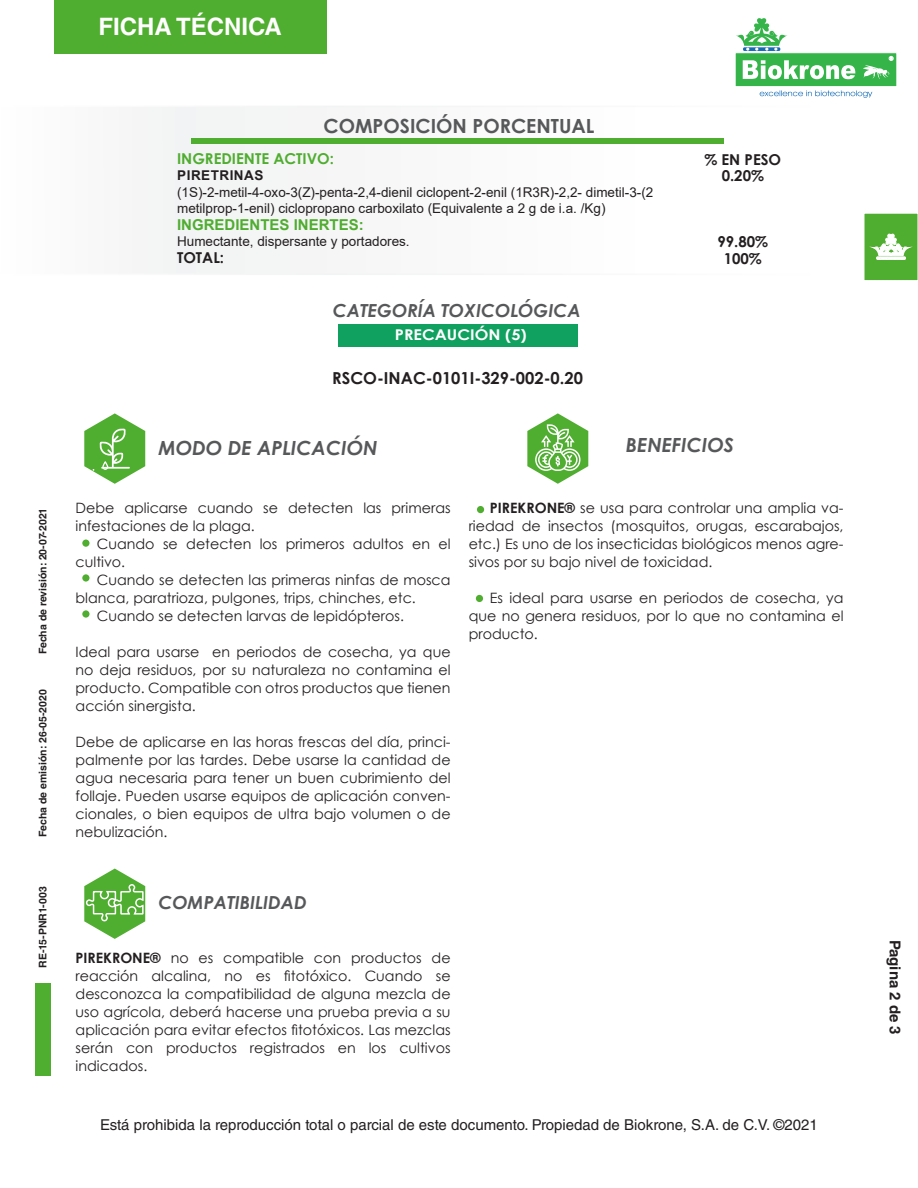
<style>
.page{position:relative;width:918px;height:1188px;background:#fff}
.page>*{position:absolute;margin:0;border:0;box-sizing:border-box;transform-origin:0 0}
.t1{font:700 24px "Helvetica LT Std";color:#fff}
.t2{font:italic 700 19.5px "Century Gothic";color:#57585a}
.t3{font:700 19.5px "Century Gothic";color:#57585a}
.t4{font:italic 700 18px "Century Gothic";color:#57585a}
.t5{font:700 16.5px "Century Gothic";color:#231f20}
.t6{font:15px "Helvetica LT Std";color:#231f20}
.t7{font:700 15px "Century Gothic";color:#231f20}
.t8{font:700 15px "Arial";color:#4fad2f}
.t9{font:700 15px "Century Gothic";color:#4fad2f}
.t10{font:700 15px "Helvetica LT Std";color:#231f20}
.t11{font:700 14.85px "Century Gothic";color:#fff;scale:1.1 1}
.t12{font:14.25px/18px "Century Gothic";color:#231f20;text-align:justify}
.t13{font:13.5px/16.5px "Arial";color:#231f20}
.t14{font:700 13.5px "Arial";letter-spacing:.035em;color:#231f20}
.t15{font:700 10.5px "Helvetica LT Std";color:#231f20}
.s1{font-weight:700}
</style>
<div class="page">
<div style="left:864px;top:213px;width:54px;height:68px;background:#4fad2f;border:1px solid #fff"></div>
<div style="left:876px;top:257px;width:30px;height:3px;border:1px solid #fff"></div>
<svg style="left:869px;top:234px;width:44px;height:25px"></svg>
<div style="left:35px;top:983px;width:16px;height:93px;background:#4fad2f"></div>
<div style="left:54px;top:0;width:272px;height:54px;background:#4fad2f"></div>
<svg style="left:760px;top:90px;width:112px;height:8px"></svg>
<div style="left:735px;top:53px;width:162px;height:34px;background:#35b44a;border:1px solid #fff"></div>
<svg style="left:743px;top:60px;width:112px;height:19px"></svg>
<svg style="left:863px;top:56px;width:30px;height:23px"></svg>
<svg style="left:743px;top:47px;width:37px;height:4px"></svg>
<svg style="left:736px;top:18px;width:51px;height:32px"></svg>
<div style="left:338px;top:324px;width:240px;height:23px;background:#10a05f"></div>
<div style="left:0;top:106px;width:823px;height:168px;background:#fafafa"></div>
<div style="left:192px;top:138px;width:532px;height:6px;background:#4fad2f"></div>
<svg style="left:84px;top:413px;width:61px;height:71px"></svg>
<svg style="left:84px;top:868px;width:61px;height:71px"></svg>
<div style="left:82px;top:540px;width:8px;height:7px;background:#4fad2f;border-radius:50%"></div>
<div style="left:82px;top:574px;width:8px;height:8px;background:#4fad2f;border-radius:50%"></div>
<div style="left:82px;top:610px;width:8px;height:8px;background:#4fad2f;border-radius:50%"></div>
<svg style="left:527px;top:413px;width:61px;height:71px"></svg>
<div style="left:477px;top:506px;width:7px;height:7px;background:#4fad2f;border-radius:50%"></div>
<div style="left:476px;top:595px;width:7px;height:7px;background:#4fad2f;border-radius:50%"></div>
<h1 class="t1" style="left:98px;top:12px;width:185px">FICHA TÉCNICA</h1>
<p class="t3" style="left:323px;top:111px;width:273px">COMPOSICIÓN PORCENTUAL</p>
<p class="t9" style="left:177px;top:147px;width:158px">INGREDIENTE ACTIVO:</p>
<p class="t14" style="left:177px;top:166px;width:88px">PIRETRINAS</p>
<p class="t13" style="left:177px;top:184px;width:478px">(1S)-2-metil-4-oxo-3(Z)-penta-2,4-dienil ciclopent-2-enil (1R3R)-2,2- dimetil-3-(2 metilprop-1-enil) ciclopropano carboxilato (Equivalente a 2 g de i.a. /Kg)</p>
<p class="t8" style="left:177px;top:214px;width:188px">INGREDIENTES INERTES:</p>
<p class="t13" style="left:177px;top:233px;width:234px">Humectante, dispersante y portadores.</p>
<p class="t7" style="left:177px;top:246px;width:49px">TOTAL:</p>
<p class="t4" style="left:333px;top:297px;width:250px">CATEGORÍA TOXICOLÓGICA</p>
<p class="t11" style="left:395px;top:323px;width:121px">PRECAUCIÓN (5)</p>
<p class="t5" style="left:332px;top:365px;width:252px">RSCO-INAC-0101I-329-002-0.20</p>
<p class="t7" style="left:704px;top:148px;width:78px">% EN PESO</p>
<p class="t7" style="left:722px;top:165px;width:44px">0.20%</p>
<p class="t7" style="left:717px;top:231px;width:52px">99.80%</p>
<p class="t7" style="left:724px;top:247px;width:40px">100%</p>
<p class="t2" style="left:158px;top:433px;width:221px">MODO DE APLICACIÓN</p>
<p class="t15" style="left:37px;top:654px;width:148px;rotate:-90deg">Fecha de revisión: 20-07-2021</p>
<p class="t12" style="left:76px;top:498px;width:377px">Debe aplicarse cuando se detecten las primeras infestaciones de la plaga.</p>
<p class="t12" style="left:76px;top:534px;width:377px;text-indent:21px">Cuando se detecten los primeros adultos en el cultivo.</p>
<p class="t12" style="left:76px;top:570px;width:376px;text-indent:21px">Cuando se detecten las primeras ninfas de mosca blanca, paratrioza, pulgones, trips, chinches, etc.</p>
<p class="t12" style="left:97px;top:606px;width:309px">Cuando se detecten larvas de lepidópteros.</p>
<p class="t12" style="left:76px;top:642px;width:377px">Ideal para usarse en periodos de cosecha, ya que no deja residuos, por su naturaleza no contamina el producto. Compatible con otros productos que tienen acción sinergista.</p>
<p class="t12" style="left:76px;top:732px;width:377px">Debe de aplicarse en las horas frescas del día, princi&shy;palmente por las tardes. Debe usarse la cantidad de agua necesaria para tener un buen cubrimiento del follaje. Pueden usarse equipos de aplicación conven&shy;cionales, o bien equipos de ultra bajo volumen o de nebulización.</p>
<p class="t15" style="left:37px;top:837px;width:149px;rotate:-90deg">Fecha de emisión: 26-05-2020</p>
<p class="t2" style="left:626px;top:430px;width:110px">BENEFICIOS</p>
<p class="t12" style="left:469px;top:498px;width:376px;text-indent:21px"><span class="s1">PIREKRONE®</span> se usa para controlar una amplia va&shy;riedad de insectos (mosquitos, orugas, escarabajos, etc.) Es uno de los insecticidas biológicos menos agre&shy;sivos por su bajo nivel de toxicidad.</p>
<p class="t12" style="left:469px;top:588px;width:376px;text-indent:21px">Es ideal para usarse en periodos de cosecha, ya que no genera residuos, por lo que no contamina el producto.</p>
<p class="t15" style="left:37px;top:968px;width:83px;rotate:-90deg">RE-15-PNR1-003</p>
<p class="t4" style="left:158px;top:889px;width:150px">COMPATIBILIDAD</p>
<p class="t12" style="left:76px;top:948px;width:377px"><span class="s1">PIREKRONE®</span> no es compatible con productos de reacción alcalina, no es fitotóxico. Cuando se desconozca la compatibilidad de alguna mezcla de uso agrícola, deberá hacerse una prueba previa a su aplicación para evitar efectos fitotóxicos. Las mezclas serán con productos registrados en los cultivos indicados.</p>
<p class="t6" style="left:100px;top:1116px;width:719px">Está prohibida la reproducción total o parcial de este documento. Propiedad de Biokrone, S.A. de C.V. ©2021</p>
<p class="t10" style="left:904px;top:940px;width:97px;rotate:90deg">Pagina 2 de 3</p>
</div>
